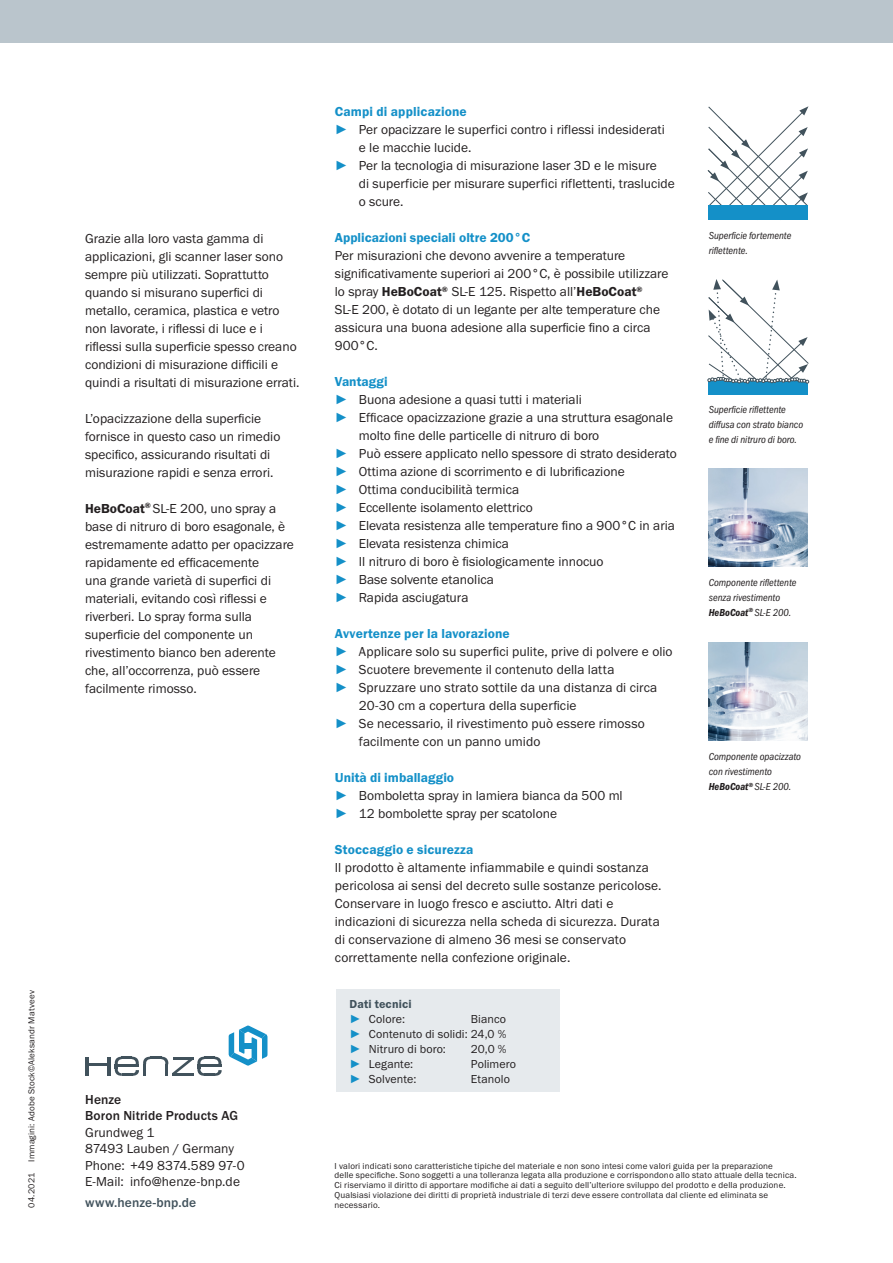
<style>
.page{position:relative;width:893px;height:1263px;background:#fff}
.page>*{position:absolute;margin:0;border:0;box-sizing:border-box;transform-origin:0 0}
.Fließtext_Datenblatt{font:13.5px/18px "Franklin Gothic URW Boo";color:#231f20}
.Fließtext_Datenblatt-2{font:13.5px "Franklin Gothic URW Dem";color:#1490c8}
.Fließtext_Datenblatt-3{font:500 13.5px/16.5px "Franklin Gothic URW";letter-spacing:.01em;color:#231f20}
.Headline_Fließtext{font:13.5px "Franklin Gothic URW Dem";letter-spacing:.01em;color:#1490c8}
.Fließtext_Datenblatt-4{font:500 13.5px "Franklin Gothic URW";letter-spacing:.01em;color:#41525c}
.Fließtext_Datenblatt-5{font:12px "Franklin Gothic URW Boo";letter-spacing:.01em;color:#231f20}
.Fließtext_Datenblatt-6{font:12px "Franklin Gothic URW Dem";letter-spacing:.015em;color:#41525c}
.t1{font:10.5px/15px "Franklin Gothic URW Con Boo Ita";color:#231f20}
.BU{font:9px/9.8px "Franklin Gothic URW Boo";letter-spacing:.02em;color:#231f20}
.Fließtext_Datenblatt-7{font:9px "Franklin Gothic URW Boo";letter-spacing:.02em;color:#231f20}
.s1{font-family:"Franklin Gothic URW Dem"}
.s2{font-family:"Franklin Gothic";font-weight:500;font-stretch:condensed;color:#1490c8}
.s3{font-family:"Franklin Gothic URW Con Dem Ita"}
</style>
<div class="page">
<img style="left:709px;top:468px;width:98px;height:99px">
<svg style="left:229px;top:1025px;width:39px;height:40px"></svg>
<div style="left:244px;top:1043px;width:9px;height:5px;background:#1490c8"></div>
<hr style="left:85px;top:1057px;width:4px;height:19px;background:#41525c">
<hr style="left:107px;top:1057px;width:4px;height:19px;background:#41525c">
<hr style="left:88px;top:1063px;width:21px;height:3px;background:#41525c">
<svg style="left:115px;top:1056px;width:107px;height:20px"></svg>
<img style="left:709px;top:642px;width:98px;height:99px">
<div style="left:336px;top:989px;width:224px;height:102px;background:#e6eaed"></div>
<svg style="left:707px;top:106px;width:102px;height:114px"></svg>
<div style="left:709px;top:206px;width:99px;height:14px;background:#1490c8"></div>
<div style="left:709px;top:380px;width:99px;height:14px;background:#1490c8"></div>
<svg style="left:707px;top:279px;width:102px;height:109px"></svg>
<div style="left:0;top:0;width:893px;height:43px;background:#bac5cc"></div>
<p class="Fließtext_Datenblatt-7" style="left:26px;top:1208px;width:219px;rotate:-90deg">04.2021 Immagini: Adobe Stock©Aleksandr Matveev</p>
<p class="Fließtext_Datenblatt" style="left:85px;top:229px;width:216px">Grazie alla loro vasta gamma di applicazioni, gli scanner laser sono sempre più utilizzati. Soprattutto quando si misurano superfici di metallo, ceramica, plastica e vetro non lavorate, i riflessi di luce e i riflessi sulla superficie spesso creano condizioni di misurazione difficili e quindi a risultati di misurazione errati.</p>
<p class="Fließtext_Datenblatt" style="left:85px;top:409px;width:197px">L’opacizzazione della superficie fornisce in questo caso un rimedio specifico, assicurando risultati di misurazione rapidi e senza errori.</p>
<p class="Fließtext_Datenblatt" style="left:85px;top:499px;width:210px"><span class="s1">HeBoCoat</span><sup>®</sup> SL-E 200, uno spray a base di nitruro di boro esagonale, è estremamente adatto per opacizzare rapidamente ed efficacemente<br>una grande varietà di superfici di materiali, evitando così riflessi e riverberi. Lo spray forma sulla superficie del componente un rivestimento bianco ben aderente che, all’occorrenza, può essere facilmente rimosso.</p>
<p class="Fließtext_Datenblatt-3" style="left:85px;top:1091px;width:154px">Henze<br>Boron Nitride Products AG</p>
<p class="Fließtext_Datenblatt" style="left:85px;top:1123px;width:71px">Grundweg 1</p>
<p class="Fließtext_Datenblatt" style="left:85px;top:1139px;width:150px">87493 Lauben / Germany</p>
<p class="Fließtext_Datenblatt" style="left:85px;top:1156px;width:161px">Phone: +49 8374.589 97-0</p>
<p class="Fließtext_Datenblatt" style="left:85px;top:1172px;width:156px">E-Mail: info@henze-bnp.de</p>
<p class="Fließtext_Datenblatt-4" style="left:85px;top:1194px;width:113px">www.henze-bnp.de</p>
<p class="Headline_Fließtext" style="left:335px;top:104px;width:133px">Campi di applicazione</p>
<p class="Fließtext_Datenblatt" style="left:359px;top:121px;width:307px;text-indent:-24px"><span class="s2">►</span> Per opacizzare le superfici contro i riflessi indesiderati e le macchie lucide.</p>
<p class="Fließtext_Datenblatt" style="left:359px;top:157px;width:318px;text-indent:-24px"><span class="s2">►</span> Per la tecnologia di misurazione laser 3D e le misure<br>di superficie per misurare superfici riflettenti, traslucide o scure.</p>
<p class="Fließtext_Datenblatt-2" style="left:335px;top:230px;width:197px">Applicazioni speciali oltre 200°C</p>
<p class="Fließtext_Datenblatt" style="left:335px;top:247px;width:292px">Per misurazioni che devono avvenire a temperature</p>
<p class="Fließtext_Datenblatt" style="left:335px;top:265px;width:335px">significativamente superiori ai 200°C, è possibile utilizzare lo spray <span class="s1">HeBoCoat</span><sup>®</sup> SL-E 125. Rispetto all’<span class="s1">HeBoCoat</span><sup>® </sup>SL-E 200, è dotato di un legante per alte temperature che assicura una buona adesione alla superficie fino a circa 900°C.</p>
<p class="Fließtext_Datenblatt-2" style="left:335px;top:374px;width:54px">Vantaggi</p>
<p class="Fließtext_Datenblatt" style="left:335px;top:391px;width:249px"><span class="s2">►</span> Buona adesione a quasi tutti i materiali</p>
<p class="Fließtext_Datenblatt" style="left:359px;top:409px;width:316px;text-indent:-24px"><span class="s2">►</span> Efficace opacizzazione grazie a una struttura esagonale molto fine delle particelle di nitruro di boro</p>
<p class="Fließtext_Datenblatt" style="left:335px;top:445px;width:344px"><span class="s2">►</span> Può essere applicato nello spessore di strato desiderato</p>
<p class="Fließtext_Datenblatt" style="left:335px;top:463px;width:291px"><span class="s2">►</span> Ottima azione di scorrimento e di lubrificazione</p>
<p class="Fließtext_Datenblatt" style="left:335px;top:481px;width:186px"><span class="s2">►</span> Ottima conducibilità termica</p>
<p class="Fließtext_Datenblatt" style="left:335px;top:499px;width:199px"><span class="s2">►</span> Eccellente isolamento elettrico</p>
<p class="Fließtext_Datenblatt" style="left:335px;top:517px;width:342px"><span class="s2">►</span> Elevata resistenza alle temperature fino a 900°C in aria</p>
<p class="Fließtext_Datenblatt" style="left:335px;top:535px;width:176px"><span class="s2">►</span> Elevata resistenza chimica</p>
<p class="Fließtext_Datenblatt" style="left:335px;top:553px;width:270px"><span class="s2">►</span> Il nitruro di boro è fisiologicamente innocuo</p>
<p class="Fließtext_Datenblatt" style="left:335px;top:571px;width:161px"><span class="s2">►</span> Base solvente etanolica</p>
<p class="Fließtext_Datenblatt" style="left:335px;top:589px;width:135px"><span class="s2">►</span> Rapida asciugatura</p>
<p class="Fließtext_Datenblatt-2" style="left:335px;top:626px;width:176px">Avvertenze per la lavorazione</p>
<p class="Fließtext_Datenblatt" style="left:335px;top:643px;width:339px"><span class="s2">►</span> Applicare solo su superfici pulite, prive di polvere e olio</p>
<p class="Fließtext_Datenblatt" style="left:335px;top:661px;width:281px"><span class="s2">►</span> Scuotere brevemente il contenuto della latta</p>
<p class="Fließtext_Datenblatt" style="left:359px;top:679px;width:300px;text-indent:-24px"><span class="s2">►</span> Spruzzare uno strato sottile da una distanza di circa<br>20-30 cm a copertura della superficie</p>
<p class="Fließtext_Datenblatt" style="left:359px;top:715px;width:288px;text-indent:-24px"><span class="s2">►</span> Se necessario, il rivestimento può essere rimosso facilmente con un panno umido</p>
<p class="Fließtext_Datenblatt-2" style="left:335px;top:770px;width:121px">Unità di imballaggio</p>
<p class="Fließtext_Datenblatt" style="left:335px;top:787px;width:289px"><span class="s2">►</span> Bomboletta spray in lamiera bianca da 500 ml</p>
<p class="Fließtext_Datenblatt" style="left:335px;top:805px;width:224px"><span class="s2">►</span> 12 bombolette spray per scatolone</p>
<p class="Fließtext_Datenblatt-2" style="left:335px;top:842px;width:140px">Stoccaggio e sicurezza</p>
<p class="Fließtext_Datenblatt" style="left:335px;top:859px;width:328px">Il prodotto è altamente infiammabile e quindi sostanza pericolosa ai sensi del decreto sulle sostanze pericolose.<br>Conservare in luogo fresco e asciutto. Altri dati e indicazioni di sicurezza nella scheda di sicurezza. Durata di conservazione di almeno 36 mesi se conservato correttamente nella confezione originale.</p>
<p class="Fließtext_Datenblatt-6" style="left:349px;top:996px;width:64px">Dati tecnici</p>
<p class="Fließtext_Datenblatt-5" style="left:349px;top:1011px;width:57px"><span class="s2">►</span> Colore:</p>
<p class="Fließtext_Datenblatt-5" style="left:471px;top:1011px;width:37px">Bianco</p>
<p class="Fließtext_Datenblatt-5" style="left:349px;top:1026px;width:158px"><span class="s2">►</span> Contenuto di solidi: 24,0 %</p>
<p class="Fließtext_Datenblatt-5" style="left:349px;top:1041px;width:98px"><span class="s2">►</span> Nitruro di boro:</p>
<p class="Fließtext_Datenblatt-5" style="left:471px;top:1041px;width:37px">20,0 %</p>
<p class="Fließtext_Datenblatt-5" style="left:349px;top:1056px;width:65px"><span class="s2">►</span> Legante:</p>
<p class="Fließtext_Datenblatt-5" style="left:471px;top:1056px;width:47px">Polimero</p>
<p class="Fließtext_Datenblatt-5" style="left:349px;top:1071px;width:69px"><span class="s2">►</span> Solvente:</p>
<p class="Fließtext_Datenblatt-5" style="left:471px;top:1071px;width:40px">Etanolo</p>
<p class="t1" style="left:709px;top:228px;width:84px">Superficie fortemente riflettente.</p>
<p class="t1" style="left:709px;top:402px;width:96px">Superficie riflettente diffusa con strato bianco e fine di nitruro di boro.</p>
<p class="t1" style="left:709px;top:575px;width:89px">Componente riflettente senza rivestimento<br><span class="s3">HeBoCoat</span><sup>®</sup> SL-E 200.</p>
<p class="t1" style="left:709px;top:749px;width:94px">Componente opacizzato con rivestimento<br><span class="s3">HeBoCoat</span><sup>®</sup> SL-E 200.</p>
<p class="BU" style="left:334px;top:1160px;width:464px">I valori indicati sono caratteristiche tipiche del materiale e non sono intesi come valori guida per la preparazione<br>delle specifiche. Sono soggetti a una tolleranza legata alla produzione e corrispondono allo stato attuale della tecnica.<br>Ci riserviamo il diritto di apportare modifiche ai dati a seguito dell’ulteriore sviluppo del prodotto e della produzione.<br>Qualsiasi violazione dei diritti di proprietà industriale di terzi deve essere controllata dal cliente ed eliminata se necessario.</p>
</div>
